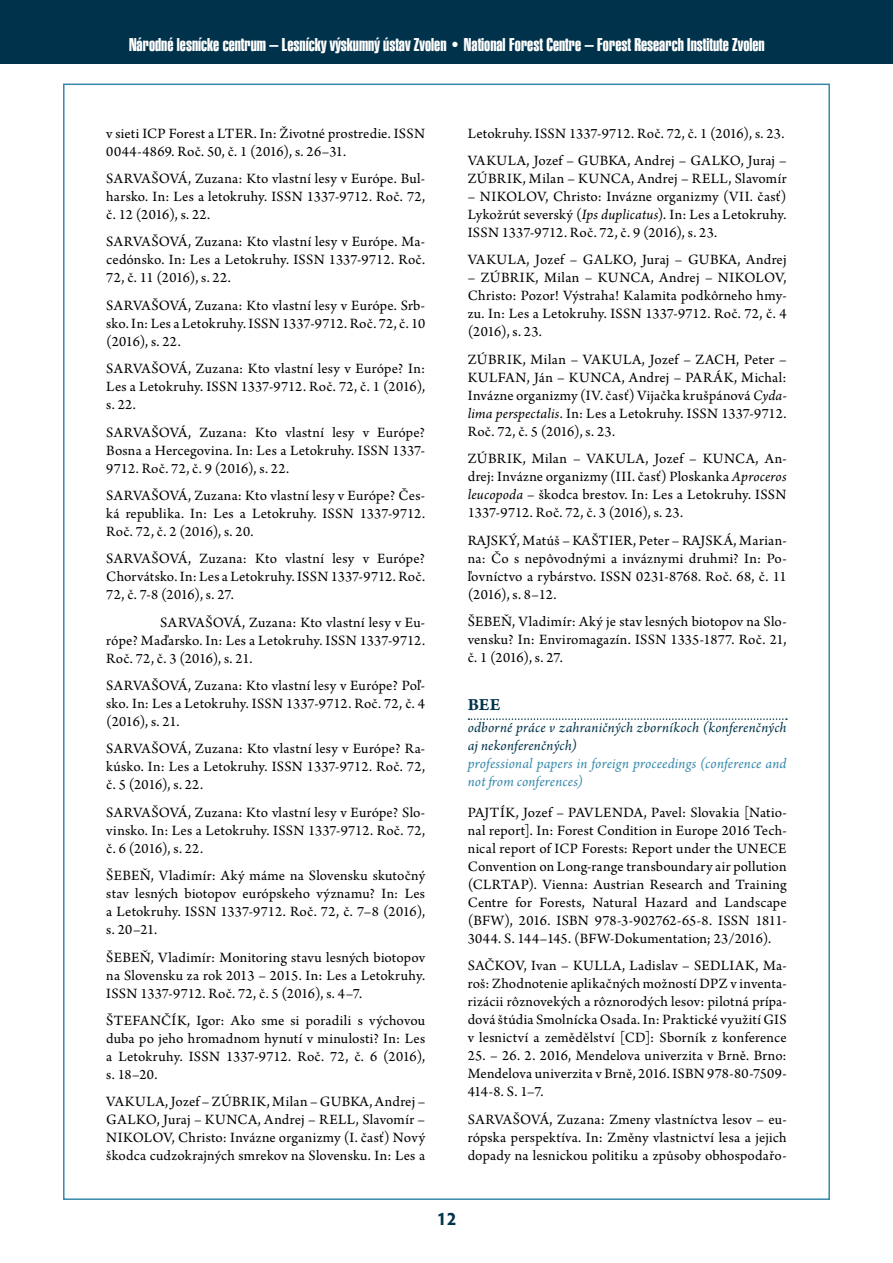
<style>
.page{position:relative;width:893px;height:1263px;background:#fff}
.page>*{position:absolute;margin:0;border:0;box-sizing:border-box;transform-origin:0 0}
.t1{font:18px "Swiss 911 AT Extra Compressed";color:#fff}
.t2{font:700 18px "Arno Pro";color:#00334b}
.t3{font:700 18px "Hypatia Sans Pro";color:#00334b}
.t4{font:15px/18px "Arno Pro";letter-spacing:.015em;color:#000;text-align:justify}
.t5{font:italic 15px/18px "Arno Pro";letter-spacing:.01em;color:#3689ab}
.t6{font:italic 15px/18px "Arno Pro";letter-spacing:.01em;color:#00334b}
.s1{font-style:italic}
</style>
<div class="page">
<div style="left:0;top:0;width:893px;height:64px;background:#00334b"></div>
<svg style="left:468px;top:718px;width:319px;height:2px"></svg>
<p class="t1" style="left:129px;top:35px;width:637px">Národné lesnícke centrum – Lesnícky výskumný ústav Zvolen • National Forest Centre – Forest Research Institute Zvolen</p>
<p class="t4" style="left:106px;top:125px;width:320px">v sieti ICP Forest a LTER. In: Životné prostredie. ISSN<br>0044-4869. Roč. 50, č. 1 (2016), s. 26–31.</p>
<p class="t4" style="left:106px;top:170px;width:320px">SARVAŠOVÁ, Zuzana: Kto vlastní lesy v Európe. Bul&shy;harsko. In: Les a letokruhy. ISSN 1337-9712. Roč. 72, č. 12 (2016), s. 22.</p>
<p class="t4" style="left:106px;top:234px;width:320px">SARVAŠOVÁ, Zuzana: Kto vlastní lesy v Európe. Ma&shy;cedónsko. In: Les a Letokruhy. ISSN 1337-9712. Roč.<br>72, č. 11 (2016), s. 22.</p>
<p class="t4" style="left:106px;top:297px;width:320px">SARVAŠOVÁ, Zuzana: Kto vlastní lesy v Európe. Srb&shy;sko. In: Les a Letokruhy. ISSN 1337-9712. Roč. 72, č. 10 (2016), s. 22.</p>
<p class="t4" style="left:106px;top:360px;width:320px">SARVAŠOVÁ, Zuzana: Kto vlastní lesy v Európe? In:<br>Les a Letokruhy. ISSN 1337-9712. Roč. 72, č. 1 (2016), s. 22.</p>
<p class="t4" style="left:106px;top:424px;width:320px">SARVAŠOVÁ, Zuzana: Kto vlastní lesy v Európe?<br>Bosna a Hercegovina. In: Les a Letokruhy. ISSN 1337- 9712. Roč. 72, č. 9 (2016), s. 22.</p>
<p class="t4" style="left:106px;top:487px;width:320px">SARVAŠOVÁ, Zuzana: Kto vlastní lesy v Európe? Čes&shy;ká republika. In: Les a Letokruhy. ISSN 1337-9712.<br>Roč. 72, č. 2 (2016), s. 20.</p>
<p class="t4" style="left:106px;top:551px;width:320px">SARVAŠOVÁ, Zuzana: Kto vlastní lesy v Európe?<br>Chorvátsko. In: Les a Letokruhy. ISSN 1337-9712. Roč.<br>72, č. 7-8 (2016), s. 27.</p>
<p class="t4" style="left:106px;top:614px;width:320px;text-indent:54px">SARVAŠOVÁ, Zuzana: Kto vlastní lesy v Eu&shy;rópe? Maďarsko. In: Les a Letokruhy. ISSN 1337-9712.<br>Roč. 72, č. 3 (2016), s. 21.</p>
<p class="t4" style="left:106px;top:677px;width:320px">SARVAŠOVÁ, Zuzana: Kto vlastní lesy v Európe? Poľ&shy;sko. In: Les a Letokruhy. ISSN 1337-9712. Roč. 72, č. 4 (2016), s. 21.</p>
<p class="t4" style="left:106px;top:741px;width:320px">SARVAŠOVÁ, Zuzana: Kto vlastní lesy v Európe? Ra&shy;kúsko. In: Les a Letokruhy. ISSN 1337-9712. Roč. 72, č. 5 (2016), s. 22.</p>
<p class="t4" style="left:106px;top:804px;width:320px">SARVAŠOVÁ, Zuzana: Kto vlastní lesy v Európe? Slo&shy;vinsko. In: Les a Letokruhy. ISSN 1337-9712. Roč. 72, č. 6 (2016), s. 22.</p>
<p class="t4" style="left:106px;top:867px;width:320px">ŠEBEŇ, Vladimír: Aký máme na Slovensku skutočný stav lesných biotopov európskeho významu? In: Les a Letokruhy. ISSN 1337-9712. Roč. 72, č. 7–8 (2016), s. 20–21.</p>
<p class="t4" style="left:106px;top:949px;width:320px">ŠEBEŇ, Vladimír: Monitoring stavu lesných biotopov na Slovensku za rok 2013 – 2015. In: Les a Letokruhy.<br>ISSN 1337-9712. Roč. 72, č. 5 (2016), s. 4–7.</p>
<p class="t4" style="left:106px;top:1012px;width:320px">ŠTEFANČÍK, Igor: Ako sme si poradili s výchovou duba po jeho hromadnom hynutí v minulosti? In: Les a Letokruhy. ISSN 1337-9712. Roč. 72, č. 6 (2016), s. 18–20.</p>
<p class="t4" style="left:106px;top:1093px;width:320px">VAKULA, Jozef – ZÚBRIK, Milan – GUBKA, Andrej – GALKO, Juraj – KUNCA, Andrej – RELL, Slavomír – NIKOLOV, Christo: Invázne organizmy (I. časť) Nový škodca cudzokrajných smrekov na Slovensku. In: Les a</p>
<p class="t4" style="left:468px;top:120px;width:320px;line-height:27.3px">Letokruhy. ISSN 1337-9712. Roč. 72, č. 1 (2016), s. 23.<br>VAKULA, Jozef – GUBKA, Andrej – GALKO, Juraj –</p>
<p class="t4" style="left:468px;top:170px;width:320px">ZÚBRIK, Milan – KUNCA, Andrej – RELL, Slavomír</p>
<p class="t4" style="left:468px;top:188px;width:320px">– NIKOLOV, Christo: Invázne organizmy (VII. časť)<br>Lykožrút severský (<span class="s1">Ips duplicatus</span>). In: Les a Letokruhy.<br>ISSN 1337-9712. Roč. 72, č. 9 (2016), s. 23.</p>
<p class="t4" style="left:468px;top:252px;width:320px">VAKULA, Jozef – GALKO, Juraj – GUBKA, Andrej</p>
<p class="t4" style="left:468px;top:270px;width:320px">– ZÚBRIK, Milan – KUNCA, Andrej – NIKOLOV, Christo: Pozor! Výstraha! Kalamita podkôrneho hmy&shy;zu. In: Les a Letokruhy. ISSN 1337-9712. Roč. 72, č. 4 (2016), s. 23.</p>
<p class="t4" style="left:468px;top:351px;width:320px">ZÚBRIK, Milan – VAKULA, Jozef – ZACH, Peter – KULFAN, Ján – KUNCA, Andrej – PARÁK, Michal:<br>Invázne organizmy (IV. časť) Vijačka krušpánová <span class="s1">Cyda&shy;lima perspectalis</span>. In: Les a Letokruhy. ISSN 1337-9712.<br>Roč. 72, č. 5 (2016), s. 23.</p>
<p class="t4" style="left:468px;top:450px;width:320px">ZÚBRIK, Milan – VAKULA, Jozef – KUNCA, An&shy;drej: Invázne organizmy (III. časť) Ploskanka <span class="s1">Aproceros leucopoda</span> – škodca brestov. In: Les a Letokruhy. ISSN 1337-9712. Roč. 72, č. 3 (2016), s. 23.</p>
<p class="t4" style="left:468px;top:532px;width:320px">RAJSKÝ, Matúš – KAŠTIER, Peter – RAJSKÁ, Marian&shy;na: Čo s nepôvodnými a inváznymi druhmi? In: Po&shy;ľovníctvo a rybárstvo. ISSN 0231-8768. Roč. 68, č. 11 (2016), s. 8–12.</p>
<p class="t4" style="left:468px;top:613px;width:320px">ŠEBEŇ, Vladimír: Aký je stav lesných biotopov na Slo&shy;vensku? In: Enviromagazín. ISSN 1335-1877. Roč. 21, č. 1 (2016), s. 27.</p>
<p class="t2" style="left:468px;top:694px;width:34px">BEE</p>
<p class="t6" style="left:468px;top:719px;width:320px">odborné práce v zahraničných zborníkoch (konferenčných aj nekonferenčných)</p>
<p class="t5" style="left:468px;top:755px;width:320px">professional papers in foreign proceedings (conference and not from conferences)</p>
<p class="t4" style="left:468px;top:804px;width:320px">PAJTÍK, Jozef – PAVLENDA, Pavel: Slovakia [Natio&shy;nal report]. In: Forest Condition in Europe 2016 Tech&shy;nical report of ICP Forests: Report under the UNECE Convention on Long-range transboundary air pollution (CLRTAP). Vienna: Austrian Research and Training Centre for Forests, Natural Hazard and Landscape (BFW), 2016. ISBN 978-3-902762-65-8. ISSN 1811- 3044. S. 144–145. (BFW-Dokumentation; 23/2016).</p>
<p class="t4" style="left:468px;top:957px;width:320px">SAČKOV, Ivan – KULLA, Ladislav – SEDLIAK, Ma&shy;roš: Zhodnotenie aplikačných možností DPZ v inventa&shy;rizácii rôznovekých a rôznorodých lesov: pilotná prípa&shy;dová štúdia Smolnícka Osada. In: Praktické využití GIS v lesnictví a zemědělství [CD]: Sborník z konference</p>
<p class="t4" style="left:468px;top:1047px;width:320px">25. – 26. 2. 2016, Mendelova univerzita v Brně. Brno:<br>Mendelova univerzita v Brně, 2016. ISBN 978-80-7509- 414-8. S. 1–7.</p>
<p class="t4" style="left:468px;top:1111px;width:320px">SARVAŠOVÁ, Zuzana: Zmeny vlastníctva lesov – eu&shy;rópska perspektíva. In: Změny vlastnictví lesa a jejich dopady na lesnickou politiku a způsoby obhospodařo-</p>
<p class="t3" style="left:437px;top:1206px;width:21px">12</p>
</div>
